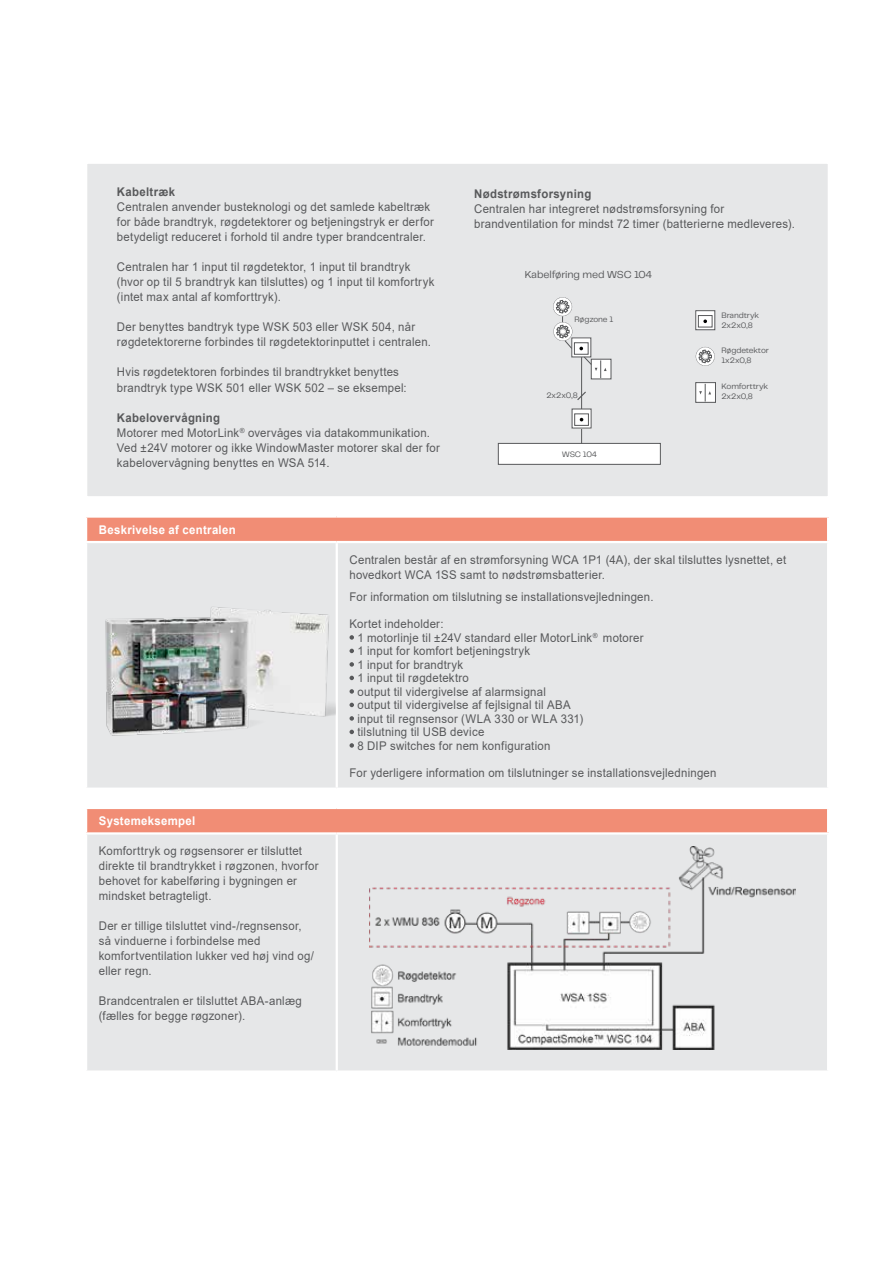
<style>
.page{position:relative;width:893px;height:1263px;background:#fff}
.page>*{position:absolute;margin:0;border:0;box-sizing:border-box;transform-origin:0 0}
.t1{font:12px/15px "Arial";letter-spacing:.02em;color:#58595b;scale:.95 1}
.t2{font:700 12px "Arial";letter-spacing:.025em;color:#fff;scale:.95 1}
.t3{font:700 12px "Arial";letter-spacing:.025em;color:#58595b;scale:.95 1}
.t4{font:10.5px "Telegraf";letter-spacing:-.015em;color:#58595b}
.t5{font:8.25px "Telegraf";letter-spacing:-.01em;color:#58595b}
.s1{font-weight:700}
</style>
<div class="page">
<div style="left:85px;top:162px;width:745px;height:336px;background:#e6e7e8;border:2px solid #fff"></div>
<div style="left:86px;top:808px;width:742px;height:25px;background:#f18d75"></div>
<div style="left:87px;top:834px;width:740px;height:236px;background:#e6e7e8"></div>
<hr style="left:85px;top:807px;width:252px;height:2px;background:#fff">
<hr style="left:85px;top:809px;width:2px;height:23px;background:#fff">
<hr style="left:337px;top:807px;width:492px;height:2px;background:#fff">
<hr style="left:827px;top:809px;width:2px;height:23px;background:#fff">
<hr style="left:85px;top:832px;width:252px;height:2px;background:#fff">
<hr style="left:337px;top:832px;width:492px;height:2px;background:#fff">
<hr style="left:336px;top:834px;width:2px;height:236px;background:#fff">
<img style="left:370px;top:846px;width:426px;height:203px">
<div style="left:86px;top:516px;width:742px;height:26px;background:#f18d75"></div>
<div style="left:87px;top:543px;width:740px;height:244px;background:#e6e7e8"></div>
<hr style="left:85px;top:515px;width:252px;height:3px;background:#fff">
<hr style="left:85px;top:518px;width:2px;height:23px;background:#fff">
<hr style="left:337px;top:515px;width:492px;height:3px;background:#fff">
<hr style="left:827px;top:518px;width:2px;height:23px;background:#fff">
<hr style="left:85px;top:541px;width:252px;height:2px;background:#fff">
<hr style="left:337px;top:541px;width:492px;height:2px;background:#fff">
<hr style="left:336px;top:543px;width:2px;height:244px;background:#fff">
<svg style="left:349px;top:635px;width:5px;height:5px"></svg>
<svg style="left:349px;top:649px;width:5px;height:4px"></svg>
<svg style="left:349px;top:662px;width:5px;height:5px"></svg>
<svg style="left:349px;top:676px;width:5px;height:4px"></svg>
<svg style="left:349px;top:689px;width:5px;height:5px"></svg>
<svg style="left:349px;top:703px;width:5px;height:4px"></svg>
<svg style="left:349px;top:716px;width:5px;height:5px"></svg>
<svg style="left:349px;top:730px;width:5px;height:4px"></svg>
<svg style="left:349px;top:743px;width:5px;height:5px"></svg>
<svg style="left:695px;top:310px;width:20px;height:20px"></svg>
<svg style="left:696px;top:347px;width:19px;height:19px"></svg>
<svg style="left:695px;top:382px;width:21px;height:21px"></svg>
<div style="left:498px;top:443px;width:162px;height:21px;background:#fff"></div>
<div style="left:498px;top:443px;width:163px;height:22px;border:1px solid #58595b"></div>
<hr style="left:581px;top:357px;width:1px;height:87px;background:#58595b">
<svg style="left:553px;top:297px;width:59px;height:82px"></svg>
<svg style="left:571px;top:408px;width:21px;height:21px"></svg>
<svg style="left:577px;top:390px;width:9px;height:11px"></svg>
<img style="left:102px;top:600px;width:233px;height:163px">
<p class="t3" style="left:117px;top:183px;width:63px">Kabeltræk</p>
<p class="t1" style="left:117px;top:199px;width:335px">Centralen anvender busteknologi og det samlede kabeltræk for både brandtryk, røgdetektorer og betjeningstryk er derfor betydeligt reduceret i forhold til andre typer brandcentraler.</p>
<p class="t1" style="left:117px;top:259px;width:336px">Centralen har 1 input til røgdetektor, 1 input til brandtryk (hvor op til 5 brandtryk kan tilsluttes) og 1 input til komfortryk (intet max antal af komforttryk).</p>
<p class="t1" style="left:117px;top:319px;width:332px">Der benyttes bandtryk type WSK 503 eller WSK 504, når røgdetektorerne forbindes til røgdetektorinputtet i centralen.</p>
<p class="t1" style="left:117px;top:364px;width:307px;line-height:15.8px">Hvis røgdetektoren forbindes til brandtrykket benyttes brandtryk type WSK 501 eller WSK 502 – se eksempel:</p>
<p class="t1" style="left:117px;top:410px;width:341px"><span class="s1">Kabelovervågning<br></span>Motorer med MotorLink<sup>®</sup> overvåges via datakommunikation.<br>Ved ±24V motorer og ikke WindowMaster motorer skal der for kabelovervågning benyttes en WSA 514.</p>
<p class="t2" style="left:99px;top:521px;width:146px">Beskrivelse af centralen</p>
<p class="t3" style="left:474px;top:185px;width:125px">Nødstrømsforsyning</p>
<p class="t1" style="left:474px;top:201px;width:339px">Centralen har integreret nødstrømsforsyning for brandventilation for mindst 72 timer (batterierne medleveres).</p>
<p class="t4" style="left:525px;top:268px;width:129px">Kabelføring med WSC 104</p>
<p class="t5" style="left:574px;top:313px;width:40px">Røgzone 1</p>
<p class="t5" style="left:546px;top:390px;width:33px">2x2x0,8</p>
<p class="t5" style="left:562px;top:449px;width:37px">WSC 104</p>
<p class="t5" style="left:721px;top:309px;width:39px">Brandtryk</p>
<p class="t5" style="left:721px;top:345px;width:49px">Røgdetektor</p>
<p class="t5" style="left:721px;top:381px;width:48px">Komforttryk</p>
<p class="t5" style="left:721px;top:320px;width:33px">2x2x0,8</p>
<p class="t5" style="left:721px;top:355px;width:32px">1x2x0,8</p>
<p class="t5" style="left:721px;top:391px;width:33px">2x2x0,8</p>
<p class="t2" style="left:99px;top:812px;width:103px">Systemeksempel</p>
<p class="t1" style="left:99px;top:843px;width:233px">Komforttryk og røgsensorer er tilsluttet direkte til brandtrykket i røgzonen, hvorfor behovet for kabelføring i bygningen er mindsket betragteligt.</p>
<p class="t1" style="left:99px;top:918px;width:228px">Der er tillige tilsluttet vind-/regnsensor, så vinduerne i forbindelse med komfortventilation lukker ved høj vind og/ eller regn.</p>
<p class="t1" style="left:99px;top:993px;width:215px">Brandcentralen er tilsluttet ABA-anlæg (fælles for begge røgzoner).</p>
<p class="t1" style="left:349px;top:552px;width:461px">Centralen består af en strømforsyning WCA 1P1 (4A), der skal tilsluttes lysnettet, et hovedkort WCA 1SS samt to nødstrømsbatterier.</p>
<p class="t1" style="left:349px;top:589px;width:321px">For information om tilslutning se installationsvejledningen.</p>
<p class="t1" style="left:357px;top:617px;width:303px;line-height:13.5px;text-indent:-8px">Kortet indeholder:<br>1 motorlinje til ±24V standard eller MotorLink<sup>®</sup> motorer 1 input for komfort betjeningstryk<br>1 input for brandtryk<br>1 input til røgdetektro<br>output til vidergivelse af alarmsignal<br>output til vidergivelse af fejlsignal til ABA<br>input til regnsensor (WLA 330 or WLA 331)<br>tilslutning til USB device<br>8 DIP switches for nem konfiguration</p>
<p class="t1" style="left:349px;top:765px;width:388px">For yderligere information om tilslutninger se installationsvejledningen</p>
</div>
